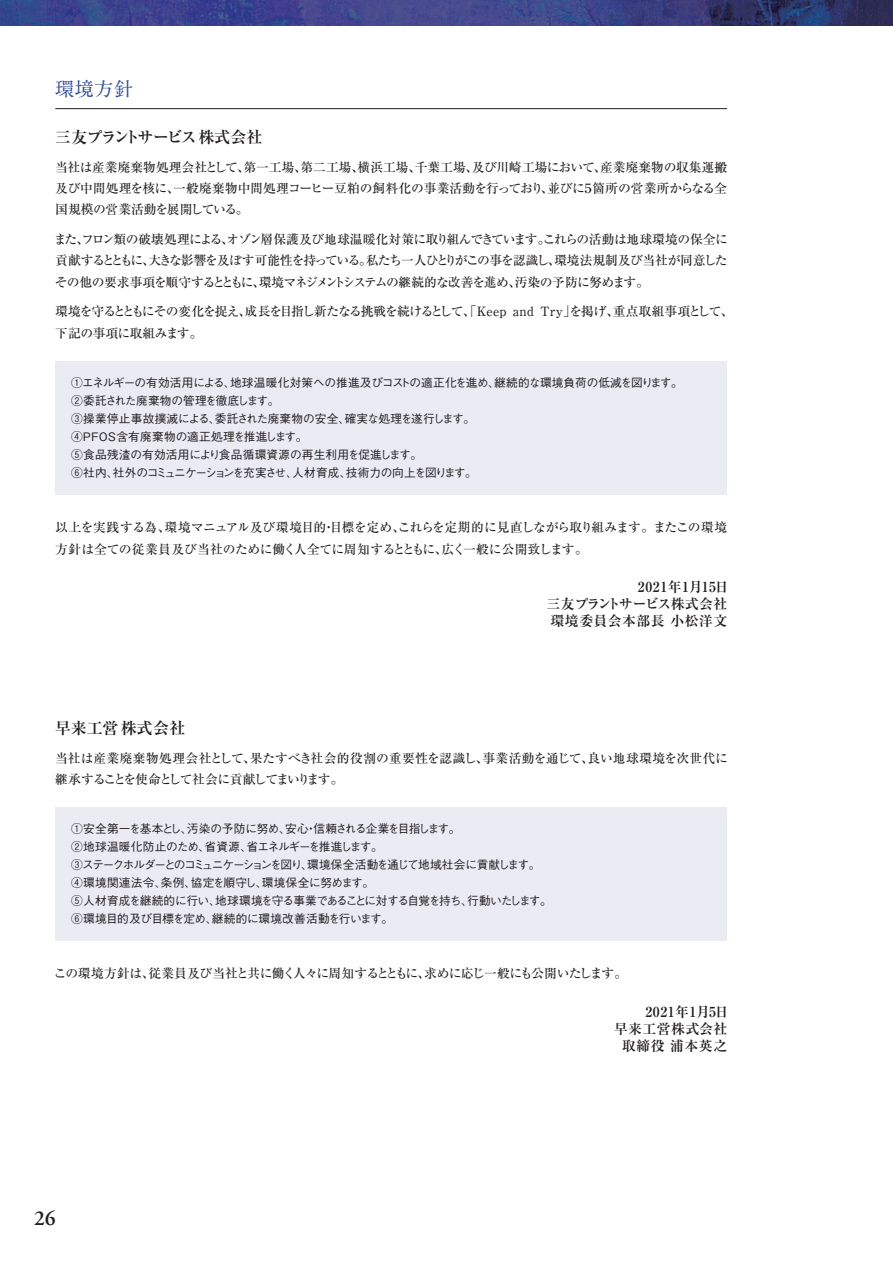
<style>
.page{position:relative;width:893px;height:1263px;background:#fff}
.page>*{position:absolute;margin:0;border:0;box-sizing:border-box;transform-origin:0 0}
.t1{font:600 21.3px "Adobe Garamond Pro";color:#231f20}
.t2{font:700 19.2px "A1 Mincho Std";color:#324ea1}
.t3{font:700 15.9px "Ryumin Pro";letter-spacing:-.04em;color:#231f20}
.t4{font:700 15.9px "Ryumin Pro";letter-spacing:-.01em;color:#231f20}
.t5{font:700 13.8px/17px "Ryumin Pro";letter-spacing:.04em;color:#231f20}
.t6{font:500 12.75px/21.3px "Ryumin Pro";letter-spacing:-.035em;color:#231f20;text-align:justify}
.t7{font:500 12.75px/21.3px "Ryumin Pro";letter-spacing:-.015em;color:#231f20}
.t8{font:500 12.75px/21.3px "Ryumin Pro";letter-spacing:-.06em;color:#231f20}
.t9{font:500 11.7px/18px "Gothic BBB Pr 6 N";letter-spacing:-.04em;color:#231f20}
.t10{font:500 11.7px/18px "Gothic BBB Pr 6 N";letter-spacing:-.01em;color:#231f20}
</style>
<div class="page">
<hr style="left:55px;top:108px;width:672px;height:1px;background:#231f20">
<img style="left:0;top:0;width:893px;height:26px">
<div style="left:55px;top:360px;width:672px;height:134px;background:#eaebf3"></div>
<div style="left:55px;top:807px;width:672px;height:134px;background:#eaebf3"></div>
<h2 class="t2" style="left:55px;top:73px;width:79px">環境方針</h2>
<p class="t3" style="left:55px;top:124px;width:209px">三友プラントサービス株式会社</p>
<p class="t6" style="left:55px;top:156px;width:674px">当社は産業廃棄物処理会社として、第一工場、第二工場、横浜工場、千葉工場、及び川崎工場において、産業廃棄物の収集運搬及び中間処理を核に、一般廃棄物中間処理コーヒー豆粕の飼料化の事業活動を行っており、並びに５箇所の営業所からなる全国規模の営業活動を展開している。</p>
<p class="t6" style="left:54px;top:228px;width:676px">また、フロン類の破壊処理による、オゾン層保護及び地球温暖化対策に取り組んできています。これらの活動は地球環境の保全に貢献するとともに、大きな影響を及ぼす可能性を持っている。私たち一人ひとりがこの事を認識し、環境法規制及び当社が同意したその他の要求事項を順守するとともに、環境マネジメントシステムの継続的な改善を進め、汚染の予防に努めます。</p>
<p class="t8" style="left:55px;top:300px;width:680px">環境を守るとともにその変化を捉え、成長を目指し新たなる挑戦を続けるとして、「Keep and Try」を掲げ、重点取組事項として、下記の事項に取組みます。</p>
<p class="t10" style="left:71px;top:373px;width:613px">①エネルギーの有効活用による、地球温暖化対策への推進及びコストの適正化を進め、継続的な環境負荷の低減を図ります。②委託された廃棄物の管理を徹底します。<br>③操業停止事故撲滅による、委託された廃棄物の安全、確実な処理を遂行します。<br>④ＰＦＯＳ含有廃棄物の適正処理を推進します。<br>⑤食品残渣の有効活用により食品循環資源の再生利用を促進します。<br>⑥社内、社外のコミュニケーションを充実させ、人材育成、技術力の向上を図ります。</p>
<p class="t6" style="left:55px;top:516px;width:673px">以上を実践する為、環境マニュアル及び環境目的・目標を定め、これらを定期的に見直しながら取り組みます。またこの環境方針は全ての従業員及び当社のために働く人全てに周知するとともに、広く一般に公開致します。</p>
<p class="t5" style="left:547px;top:577px;width:184px;text-indent:91px">2021年1月15日三友プラントサービス株式会社環境委員会本部長 小松洋文</p>
<p class="t4" style="left:55px;top:715px;width:132px">早来工営株式会社</p>
<p class="t7" style="left:55px;top:746px;width:674px">当社は産業廃棄物処理会社として、果たすべき社会的役割の重要性を認識し、事業活動を通じて、良い地球環境を次世代に継承することを使命として社会に貢献してまいります。</p>
<p class="t9" style="left:71px;top:819px;width:482px">①安全第一を基本とし、汚染の予防に努め、安心・信頼される企業を目指します。<br>②地球温暖化防止のため、省資源、省エネルギーを推進します。<br>③ステークホルダーとのコミュニケーションを図り、環境保全活動を通じて地域社会に貢献します。④環境関連法令、条例、協定を順守し、環境保全に努めます。<br>⑤人材育成を継続的に行い、地球環境を守る事業であることに対する自覚を持ち、行動いたします。⑥環境目的及び目標を定め、継続的に環境改善活動を行います。</p>
<p class="t6" style="left:54px;top:962px;width:575px">この環境方針は、従業員及び当社と共に働く人々に周知するとともに、求めに応じ一般にも公開いたします。</p>
<p class="t5" style="left:614px;top:1002px;width:116px;text-align:right">2021年1月5日<br>早来工営株式会社取締役 浦本英之</p>
<h1 class="t1" style="left:34px;top:1206px;width:23px">26</h1>
</div>
